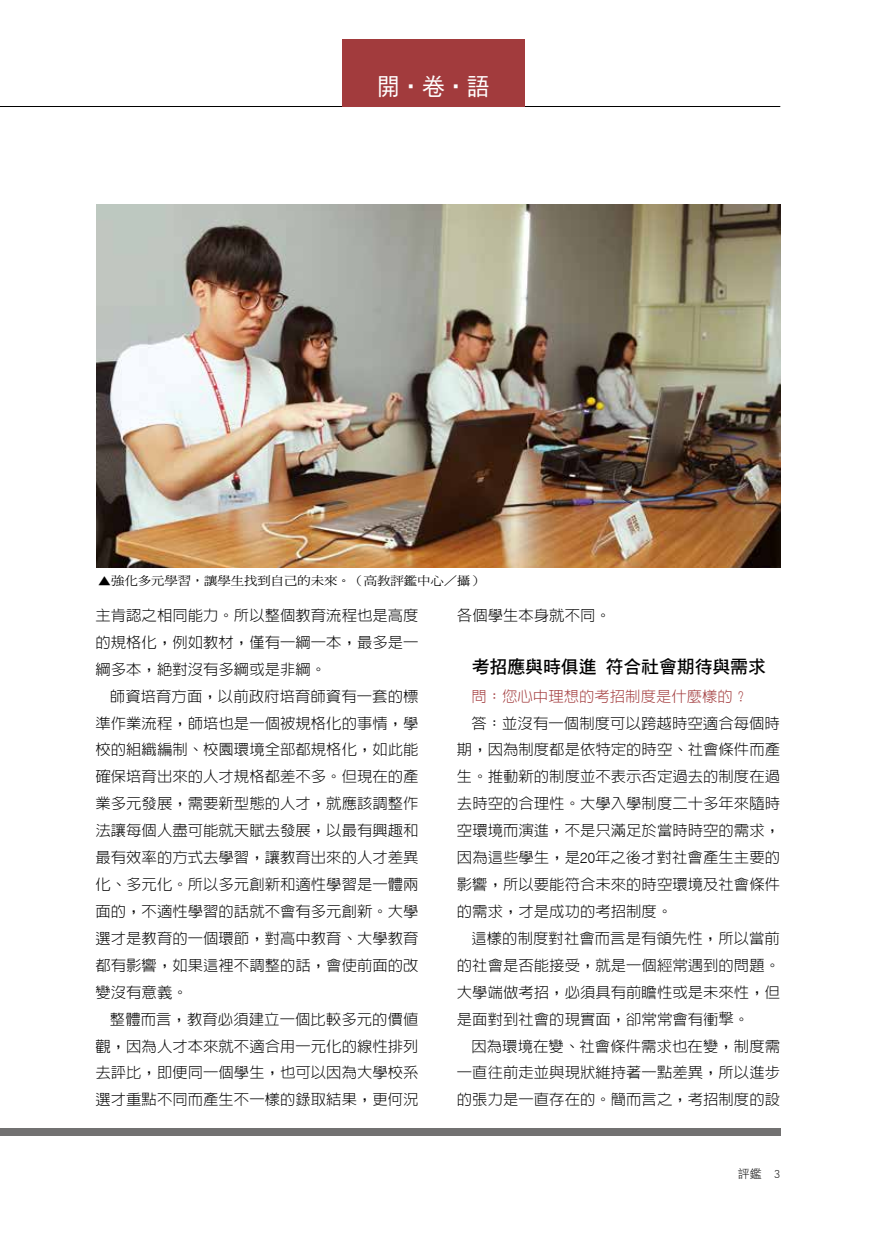
<style>
.page{position:relative;width:876px;height:1234px;background:#fff}
.page>*{position:absolute;margin:0;border:0;box-sizing:border-box;transform-origin:0 0}
.t1{font:24px "DF Hei Std W5";color:#fff;scale:.95 1}
.t2{font:18px "DF Hei Std W7";letter-spacing:-.01em;color:#000}
.t3{font:300 15px/26.8px "AR Hei B5 HK";color:#000;text-align:justify}
.t4{font:300 15px "AR Hei B5 HK";color:#a23b3d}
.t5{font:12px "DF Ming Std W5";letter-spacing:-.01em;color:#000;scale:1.12 1}
.t6{font:12px "DF Hei Std W3";color:#000}
.s1{font-family:"Swiss 721 BT"}
.s2{font-family:"P Ming Li U";font-weight:400}
</style>
<div class="page">
<div style="left:0;top:1128px;width:780px;height:7px;background:#727171"></div>
<hr style="left:0;top:106px;width:780px;height:1px;background:#000">
<div style="left:342px;top:39px;width:182px;height:68px;background:#a23b3d"></div>
<img style="left:96px;top:204px;width:684px;height:363px">
<h1 class="t1" style="left:377px;top:74px;width:120px">開‧卷‧語</h1>
<p class="t5" style="left:98px;top:573px;width:346px">▲強化多元學習，讓學生找到自己的未來。（高教評鑑中心／攝）</p>
<p class="t3" style="left:95px;top:601px;width:325px">主肯認之相同能力。所以整個教育流程也是高度的規格化，例如教材，僅有一綱一本，最多是一綱多本，絕對沒有多綱或是非綱。</p>
<p class="t3" style="left:95px;top:682px;width:325px;text-indent:14px">師資培育方面，以前政府培育師資有一套的標準作業流程，師培也是一個被規格化的事情，學校的組織編制、校園環境全部都規格化，如此能確保培育出來的人才規格都差不多。但現在的產業多元發展，需要新型態的人才，就應該調整作法讓每個人盡可能就天賦去發展，以最有興趣和最有效率的方式去學習，讓教育出來的人才差異化、多元化。所以多元創新和適性學習是一體兩面的，不適性學習的話就不會有多元創新。大學選才是教育的一個環節，對高中教育、大學教育都有影響，如果這裡不調整的話，會使前面的改變沒有意義。</p>
<p class="t3" style="left:95px;top:1005px;width:325px;text-indent:14px">整體而言，教育必須建立一個比較多元的價值觀，因為人才本來就不適合用一元化的線性排列去評比，即便同一個學生，也可以因為大學校系選才重點不同而產生不一樣的錄取結果，更何況</p>
<p class="t3" style="left:457px;top:601px;width:155px">各個學生本身就不同。</p>
<p class="t2" style="left:472px;top:656px;width:296px">考招應與時俱進符合社會期待與需求</p>
<p class="t4" style="left:471px;top:688px;width:279px">問：您心中理想的考招制度是什麼樣的？</p>
<p class="t3" style="left:457px;top:709px;width:325px;text-indent:14px">答：並沒有一個制度可以跨越時空適合每個時期，因為制度都是依特定的時空、社會條件而產生。推動新的制度並不表示否定過去的制度在過去時空的合理性。大學入學制度二十多年來隨時空環境而演進，不是只滿足於當時時空的需求，因為這些學生，是<span class="s1">20</span>年之後才對社會產生主要的影響，所以要能符合未來的時空環境及社會條件的需求，才是成功的考招制度。</p>
<p class="t3" style="left:457px;top:924px;width:325px;text-indent:14px">這樣的制度對社會而言是有領先性，所以當前的社會是否能接受，就是一個經常遇到的問題。大學端做考招，必須具有前瞻性或是未來性，但是面對到社會的現實面，卻常常會有衝<span class="s2">撃</span>。</p>
<p class="t3" style="left:457px;top:1032px;width:325px;text-indent:14px">因為環境在變、社會條件需求也在變，制度需一直往前走並與現狀維持著一點差異，所以進步的張力是一直存在的。簡而言之，考招制度的設</p>
<p class="t6" style="left:738px;top:1167px;width:44px">評鑑 3</p>
</div>
